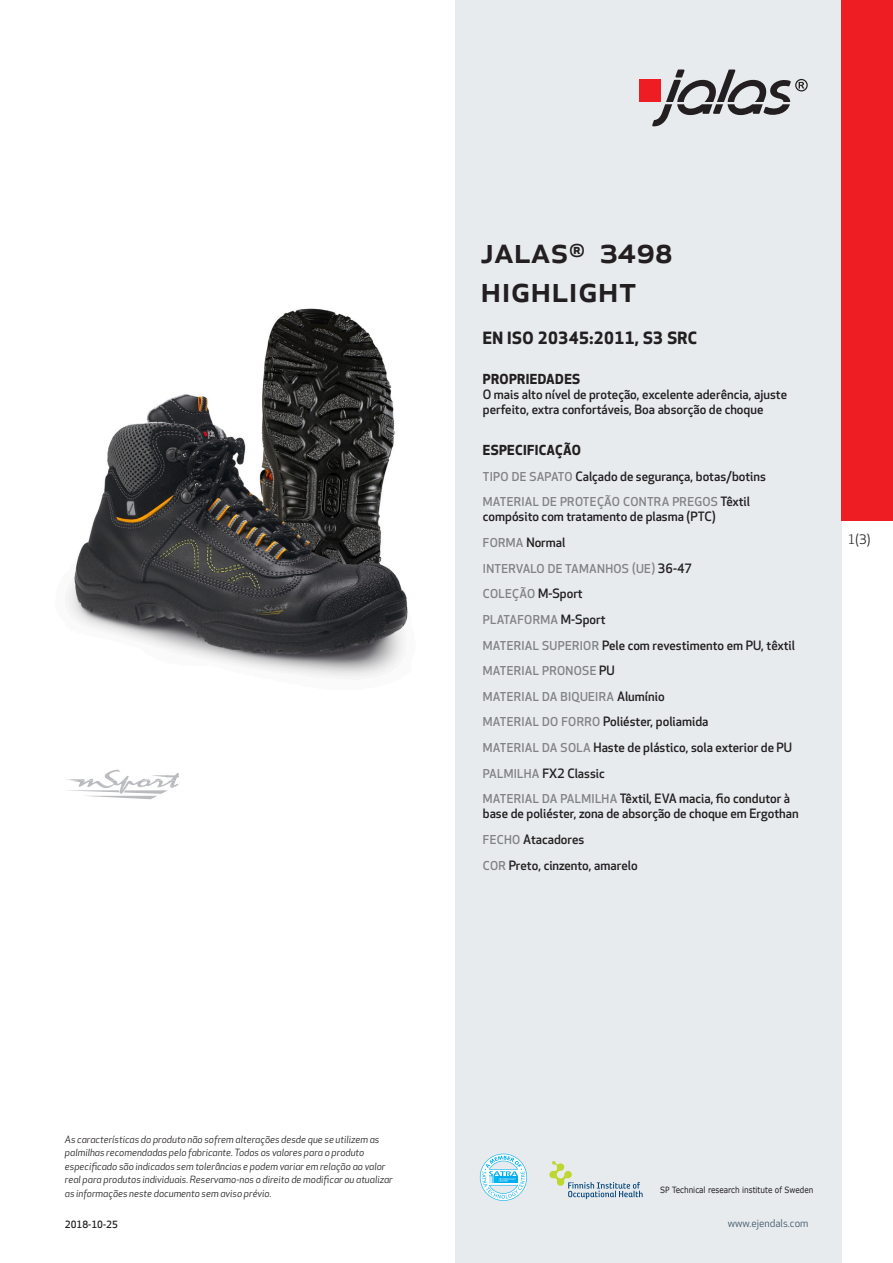
<style>
.page{position:relative;width:893px;height:1263px;background:#fff}
.page>*{position:absolute;margin:0;border:0;box-sizing:border-box;transform-origin:0 0}
.prodname{font:500 36px/39px "Apex New";color:#231f20}
.Funktion_body{font:700 16.5px "Apex New";letter-spacing:.025em;color:#231f20}
.Funktion_body-2{font:700 13.5px "Apex New";letter-spacing:.025em;color:#231f20}
.t1{font:12.75px "Apex New";color:#231f20}
.Funktion_body-3{font:500 12.6px/15px "Apex New";color:#231f20}
.Funktion_body-4{font:500 12px "Apex New";letter-spacing:.025em;color:#808285}
.t2{font:10.5px "Apex New";color:#405968}
.t3{font:italic 9.75px/13.5px "Apex New";color:#231f20}
.Sidfot_datum{font:500 9.75px "Apex New";color:#231f20}
.t4{font:8.55px "Verdana";color:#231f20;scale:.85 1}
.s1{font-size:12px;color:#808285}
.s2{font-size:12.6px;color:#231f20}
</style>
<div class="page">
<div style="left:455px;top:0;width:387px;height:1263px;background:#e8ebee"></div>
<svg style="left:549px;top:1161px;width:94px;height:38px"></svg>
<svg style="left:480px;top:1154px;width:47px;height:47px"></svg>
<div style="left:639px;top:80px;width:22px;height:22px;background:#ee1d23"></div>
<svg style="left:652px;top:70px;width:156px;height:56px"></svg>
<div style="left:842px;top:0;width:51px;height:520px;background:#ee1d23"></div>
<img style="left:68px;top:308px;width:340px;height:369px">
<svg style="left:67px;top:770px;width:112px;height:29px"></svg>
<p class="prodname" style="left:480px;top:230px;width:194px">JALAS<sup>®</sup> 3498<br>Highlight</p>
<p class="Funktion_body" style="left:483px;top:326px;width:216px">EN ISO 20345:2011, S3 SRC</p>
<p class="Funktion_body-2" style="left:483px;top:370px;width:99px">PROPRIEDADES</p>
<p class="Funktion_body-3" style="left:483px;top:387px;width:306px">O mais alto nível de proteção, excelente aderência, ajuste perfeito, extra confortáveis, Boa absorção de choque</p>
<p class="Funktion_body-2" style="left:483px;top:440px;width:100px">ESPECIFICAÇÃO</p>
<p class="Funktion_body-3" style="left:483px;top:468px;width:285px"><span class="s1">TIPO DE SAPATO</span> Calçado de segurança, botas/botins</p>
<p class="Funktion_body-4" style="left:483px;top:494px;width:269px">MATERIAL DE PROTEÇÃO CONTRA PREGOS <span class="s2">Têxtil</span></p>
<p class="Funktion_body-3" style="left:483px;top:509px;width:235px">compósito com tratamento de plasma (PTC)</p>
<p class="Funktion_body-3" style="left:483px;top:535px;width:84px"><span class="s1">FORMA</span> Normal</p>
<p class="Funktion_body-4" style="left:483px;top:560px;width:211px">INTERVALO DE TAMANHOS (UE) <span class="s2">36-47</span></p>
<p class="Funktion_body-4" style="left:483px;top:586px;width:101px">COLEÇÃO <span class="s2">M-Sport</span></p>
<p class="Funktion_body-4" style="left:483px;top:611px;width:124px">PLATAFORMA <span class="s2">M-Sport</span></p>
<p class="Funktion_body-3" style="left:483px;top:637px;width:314px"><span class="s1">MATERIAL SUPERIOR</span> Pele com revestimento em PU, têxtil</p>
<p class="Funktion_body-4" style="left:483px;top:663px;width:133px">MATERIAL PRONOSE <span class="s2">PU</span></p>
<p class="Funktion_body-4" style="left:483px;top:688px;width:183px">MATERIAL DA BIQUEIRA <span class="s2">Alumínio</span></p>
<p class="Funktion_body-3" style="left:483px;top:714px;width:227px"><span class="s1">MATERIAL DO FORRO</span> Poliéster, poliamida</p>
<p class="Funktion_body-3" style="left:483px;top:740px;width:311px"><span class="s1">MATERIAL DA SOLA</span> Haste de plástico, sola exterior de PU</p>
<p class="Funktion_body-3" style="left:483px;top:765px;width:123px"><span class="s1">PALMILHA</span> FX2 Classic</p>
<p class="Funktion_body-3" style="left:483px;top:791px;width:317px"><span class="s1">MATERIAL DA PALMILHA</span> Têxtil, EVA macia, fio condutor à base de poliéster, zona de absorção de choque em Ergothan</p>
<p class="Funktion_body-3" style="left:483px;top:832px;width:103px"><span class="s1">FECHO</span> Atacadores</p>
<p class="Funktion_body-3" style="left:483px;top:857px;width:156px"><span class="s1">COR</span> Preto, cinzento, amarelo</p>
<p class="t1" style="left:848px;top:531px;width:24px">1(3)</p>
<p class="t3" style="left:65px;top:1132px;width:329px">As características do produto não sofrem alterações desde que se utilizem as palmilhas recomendadas pelo fabricante. Todos os valores para o produto especificado são indicados sem tolerâncias e podem variar em relação ao valor real para produtos individuais. Reservamo-nos o direito de modificar ou atualizar as informações neste documento sem aviso prévio.</p>
<p class="Sidfot_datum" style="left:65px;top:1218px;width:54px">2018-10-25</p>
<p class="t4" style="left:660px;top:1184px;width:182px">SP Technical research institute of Sweden</p>
<p class="t2" style="left:728px;top:1217px;width:82px">www.ejendals.com</p>
</div>
